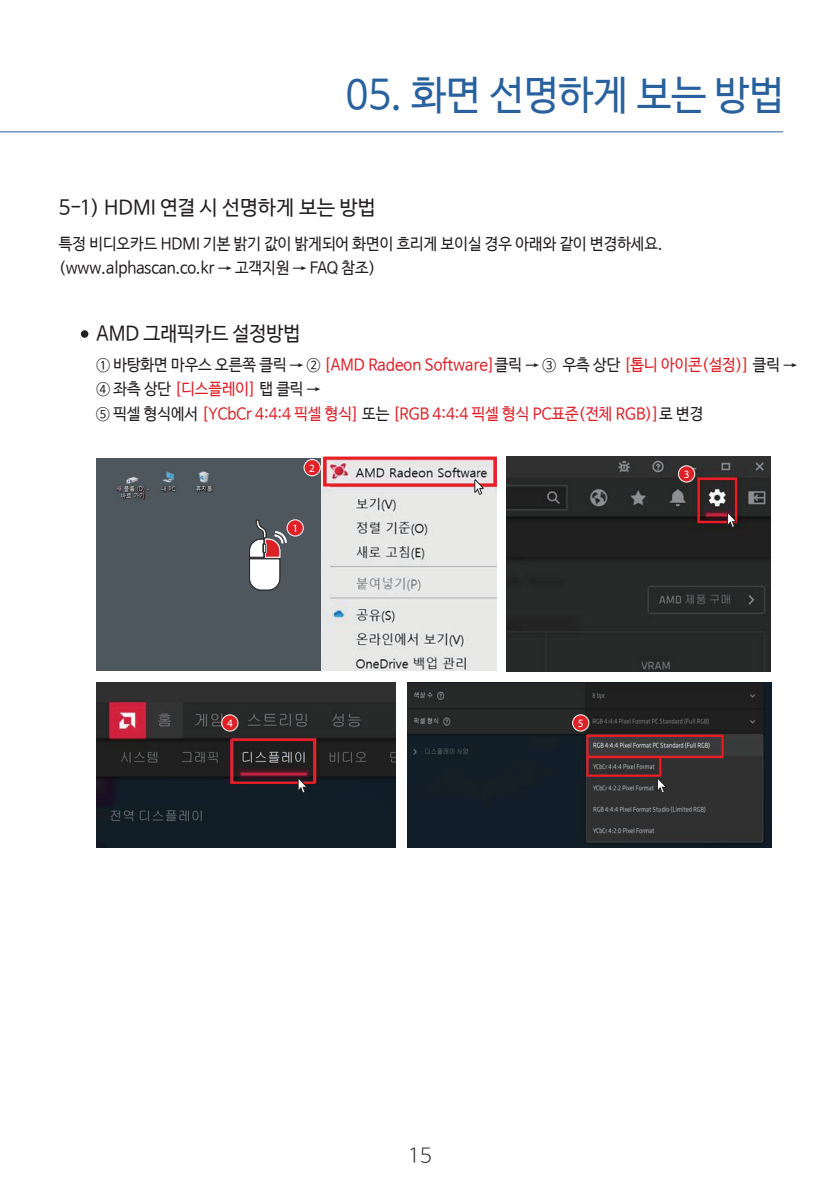
<style>
.page{position:relative;width:840px;height:1191px;background:#fff}
.page>*{position:absolute;margin:0;border:0;box-sizing:border-box;transform-origin:0 0}
.t1{font:40px "Nanum Barun Gothic";color:#28619d}
.t2{font:20px "Nanum Barun Gothic";color:#231f20}
.t3{font:20px "Nanum Barun Gothic";color:#231f20;scale:.95 1}
.t4{font:300 20px "Nanum Barun Gothic";color:#231f20}
.t5{font:16px/24.4px "Nanum Barun Gothic";color:#de2027;scale:.95 1}
.t6{font:16px/24px "Nanum Barun Gothic";color:#231f20;scale:.95 1}
.t7{font:11.2px "Myriad Pro";color:#fff}
.s1{color:#231f20}
</style>
<div class="page">
<hr style="left:0;top:131px;width:782px;height:1px;background:#28619d">
<div style="left:81px;top:330px;width:7px;height:8px;background:#231f20;border-radius:50%"></div>
<img style="left:506px;top:457px;width:264px;height:214px">
<div style="left:96px;top:457px;width:340px;height:213px;background:#4d575d"></div>
<img style="left:321px;top:457px;width:175px;height:213px">
<img style="left:116px;top:471px;width:97px;height:29px">
<svg style="left:249px;top:519px;width:37px;height:72px"></svg>
<div style="left:287px;top:520px;width:16px;height:16px;background:#de2027;border-radius:50%"></div>
<div style="left:286px;top:519px;width:17px;height:17px;border:1px solid #fff;border-radius:50%"></div>
<div style="left:304px;top:459px;width:16px;height:17px;background:#de2027;border-radius:50%"></div>
<div style="left:303px;top:459px;width:17px;height:17px;border:1px solid #fff;border-radius:50%"></div>
<div style="left:323px;top:457px;width:172px;height:29px;border:2px solid #ee1d23"></div>
<svg style="left:474px;top:479px;width:9px;height:17px"></svg>
<div style="left:678px;top:466px;width:16px;height:16px;background:#de2027;border-radius:50%"></div>
<div style="left:677px;top:465px;width:17px;height:17px;border:1px solid #fff;border-radius:50%"></div>
<div style="left:697px;top:478px;width:39px;height:45px;border:2px solid #ee1d23"></div>
<svg style="left:726px;top:512px;width:10px;height:17px"></svg>
<img style="left:96px;top:683px;width:300px;height:164px">
<img style="left:407px;top:683px;width:364px;height:164px">
<div style="left:586px;top:756px;width:75px;height:20px;border:2px solid #ee1d23"></div>
<div style="left:230px;top:739px;width:85px;height:45px;border:2px solid #ee1d23"></div>
<div style="left:586px;top:735px;width:137px;height:23px;border:2px solid #ee1d23"></div>
<div style="left:572px;top:715px;width:16px;height:16px;background:#de2027;border-radius:50%"></div>
<div style="left:572px;top:714px;width:17px;height:17px;border:1px solid #fff;border-radius:50%"></div>
<div style="left:222px;top:715px;width:16px;height:16px;background:#de2027;border-radius:50%"></div>
<div style="left:221px;top:714px;width:17px;height:17px;border:1px solid #fff;border-radius:50%"></div>
<svg style="left:297px;top:777px;width:10px;height:17px"></svg>
<svg style="left:656px;top:777px;width:10px;height:17px"></svg>
<h1 class="t1" style="left:346px;top:74px;width:439px">05. 화면 선명하게 보는 방법</h1>
<p class="t2" style="left:59px;top:198px;width:318px">5-1) HDMI 연결 시 선명하게 보는 방법</p>
<p class="t6" style="left:59px;top:232px;width:636px">특정 비디오카드 HDMI 기본 밝기 값이 밝게되어 화면이 흐리게 보이실 경우 아래와 같이 변경하세요. (www.alphascan.co.kr → 고객지원 → FAQ 참조)</p>
<p class="t3" style="left:96px;top:323px;width:216px">AMD 그래픽카드 설정방법</p>
<p class="t5" style="left:96px;top:354px;width:738px"><span class="s1">① 바탕화면 마우스 오른쪽 클릭 → ②</span> [AMD Radeon Software]<span class="s1">클릭 → ③ 우측 상단</span> [톱니 아이콘(설정)] <span class="s1">클릭 →<br>④ 좌측 상단</span> [디스플레이] <span class="s1">탭 클릭 →<br>⑤ 픽셀 형식에서</span> [YCbCr 4:4:4 픽셀 형식] <span class="s1">또는</span> [RGB 4:4:4 픽셀 형식 PC표준(전체 RGB)]<span class="s1">로 변경</span></p>
<p class="t7" style="left:309px;top:461px;width:7px">2</p>
<p class="t7" style="left:292px;top:521px;width:7px">1</p>
<p class="t7" style="left:227px;top:716px;width:7px">4</p>
<p class="t7" style="left:577px;top:716px;width:7px">5</p>
<p class="t7" style="left:683px;top:467px;width:7px">3</p>
<p class="t4" style="left:408px;top:1145px;width:25px">15</p>
</div>
